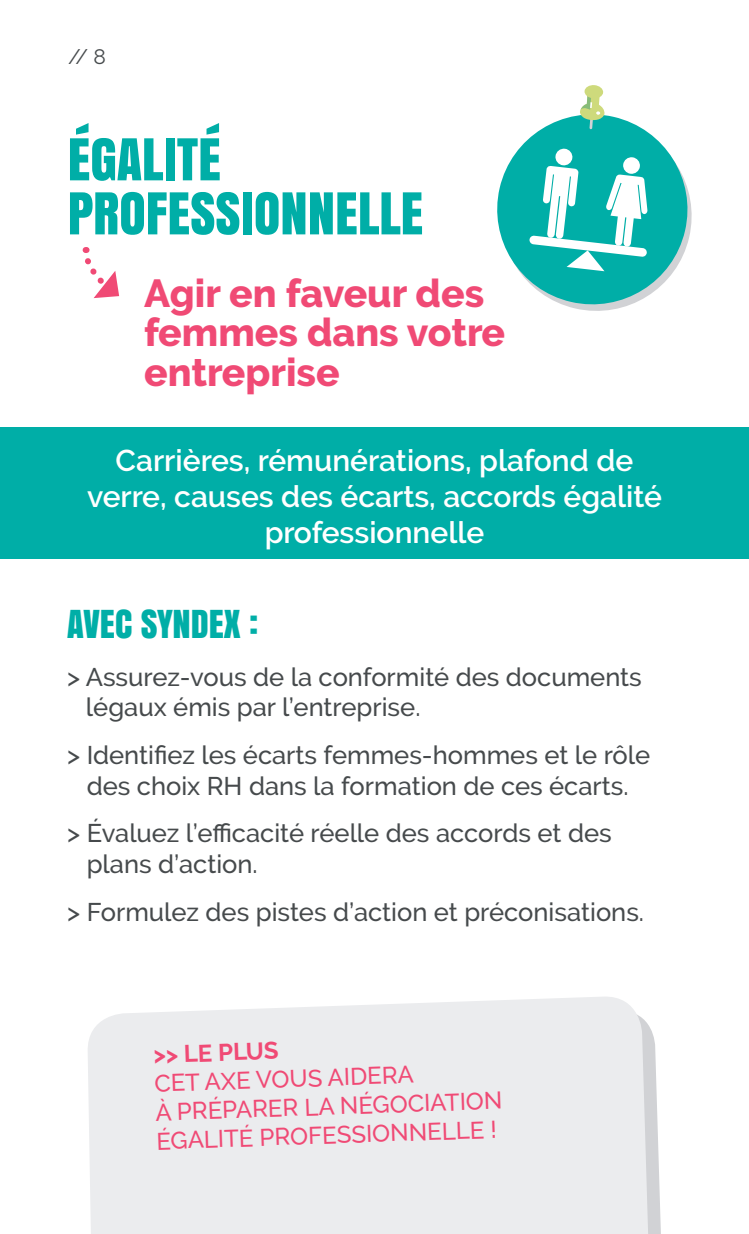
<style>
.page{position:relative;width:749px;height:1234px;background:#fff}
.page>*{position:absolute;margin:0;border:0;box-sizing:border-box;transform-origin:0 0}
.t1{font:54px/54px "Anton";color:#00aea7}
.t2{font:800 39px/39px "Raleway";color:#f04a75}
.t3{font:36px "Anton";color:#00aea7}
.t4{font:600 30px/36px "Raleway";color:#fff;text-align:center}
.t5{font:500 25.5px/30.6px "Raleway";color:#464a4c}
.t6{font:500 24px/28.8px "Raleway";color:#f04a75}
.t7{font:700 24px "Raleway";color:#f04a75}
.t8{font:21px "Raleway";color:#464a4c}
</style>
<div class="page">
<div style="left:88px;top:997px;width:562px;height:236px;background:#ebecee"></div>
<div style="left:0;top:427px;width:748px;height:132px;background:#00aea7"></div>
<svg style="left:82px;top:247px;width:37px;height:51px"></svg>
<svg style="left:497px;top:115px;width:195px;height:196px;fill:#00aea7"></svg>
<div style="left:584px;top:85px;width:19px;height:14px;background:#ceda7c;border-radius:50%"></div>
<svg style="left:579px;top:92px;width:26px;height:37px"></svg>
<div style="left:555px;top:148px;width:17px;height:18px;background:#fff;border-radius:50%"></div>
<div style="left:622px;top:157px;width:18px;height:17px;background:#fff;border-radius:50%"></div>
<svg style="left:529px;top:166px;width:118px;height:105px"></svg>
<p class="t8" style="left:68px;top:45px;width:39px">// 8</p>
<h1 class="t1" style="left:68px;top:130px;width:357px">ÉGALITÉ<br>PROFESSIONNELLE</h1>
<h2 class="t2" style="left:144px;top:274px;width:362px">Agir en faveur des femmes dans votre entreprise</h2>
<p class="t4" style="left:87px;top:443px;width:576px">Carrières, rémunérations, plafond de verre, causes des écarts, accords égalité professionnelle</p>
<h3 class="t3" style="left:67px;top:595px;width:193px">AVEC SYNDEX :</h3>
<p class="t5" style="left:86px;top:661px;width:557px;text-indent:-19px">&gt; Assurez-vous de la conformité des documents légaux émis par l’entreprise.</p>
<p class="t5" style="left:67px;top:739px;width:584px;text-align:center">&gt; Identifiez les écarts femmes-hommes et le rôle des choix RH dans la formation de ces écarts.</p>
<p class="t5" style="left:87px;top:817px;width:526px;text-indent:-19px">&gt; Évaluez l’efficacité réelle des accords et des plans d’action.</p>
<p class="t5" style="left:67px;top:896px;width:578px">&gt; Formulez des pistes d’action et préconisations.</p>
<p class="t7" style="left:153px;top:1040px;width:127px;rotate:-2deg">&gt;&gt; LE PLUS</p>
<p class="t6" style="left:154px;top:1068px;width:348px;rotate:-2deg">CET AXE VOUS AIDERA<br>À PRÉPARER LA NÉGOCIATION<br>ÉGALITÉ PROFESSIONNELLE !</p>
</div>
